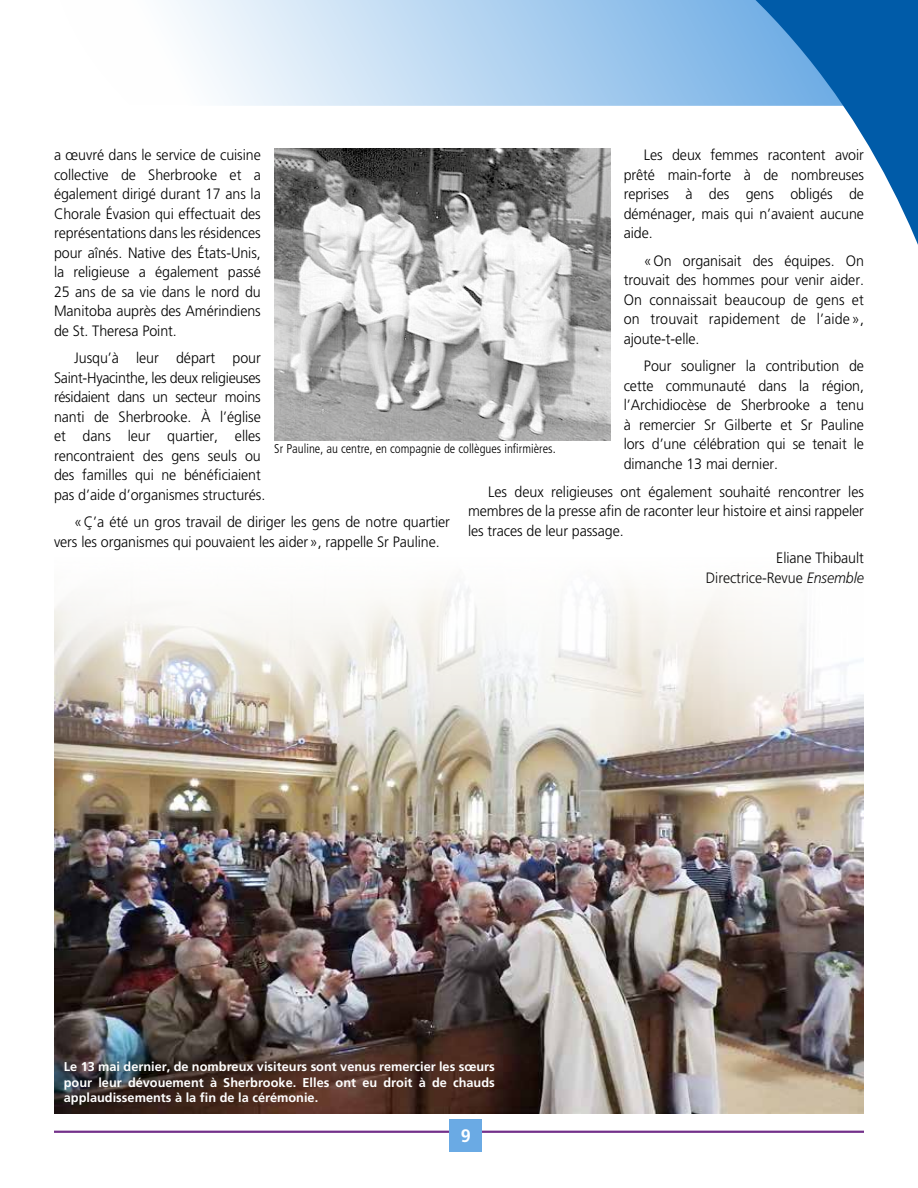
<style>
.page{position:relative;width:918px;height:1188px;background:#fff}
.page>*{position:absolute;margin:0;border:0;box-sizing:border-box;transform-origin:0 0}
.t1{font:700 18px "Frutiger";color:#fff}
.t2{font:300 15px/19.5px "Frutiger";letter-spacing:-.005em;color:#000;text-align:justify;scale:.95 1}
.t3{font:700 12.75px/15.3px "Frutiger";color:#fff;text-align:justify}
.t4{font:300 condensed 12.75px "Frutiger";color:#000}
.s1{font-style:italic}
</style>
<div class="page">
<svg style="left:174px;top:0;width:442px;height:106px;background:#c9e0f4"></svg>
<svg style="left:616px;top:0;width:302px;height:245px"></svg>
<hr style="left:54px;top:1131px;width:810px;height:2px;background:#73308a">
<div style="left:450px;top:1119px;width:32px;height:32px;background:#6aaae4"></div>
<img style="left:54px;top:587px;width:810px;height:527px">
<img style="left:274px;top:148px;width:336px;height:293px">
<p class="t2" style="left:624px;top:145px;width:254px;text-indent:20px">Les deux femmes racontent avoir prêté main-forte à de nombreuses reprises à des gens obligés de déménager, mais qui n’avaient aucune aide.</p>
<p class="t2" style="left:624px;top:251px;width:254px;text-indent:20px">«On organisait des équipes. On trouvait des hommes pour venir aider.<br>On connaissait beaucoup de gens et on trouvait rapidement de l’aide », ajoute-t-elle.</p>
<p class="t2" style="left:624px;top:356px;width:254px;text-indent:20px">Pour souligner la contribution de cette communauté dans la région, l’Archidiocèse de Sherbrooke a tenu à remercier Sr Gilberte et Sr Pauline lors d’une célébration qui se tenait le dimanche 13 mai dernier.</p>
<p class="t2" style="left:468px;top:482px;width:418px;text-indent:20px">Les deux religieuses ont également souhaité rencontrer les membres de la presse afin de raconter leur histoire et ainsi rappeler les traces de leur passage.</p>
<p class="t2" style="left:706px;top:548px;width:168px;text-align:right">Eliane Thibault<br>Directrice-Revue <span class="s1">Ensemble</span></p>
<p class="t2" style="left:54px;top:145px;width:219px">a œuvré dans le service de cuisine collective de Sherbrooke et a également dirigé durant 17 ans la Chorale Évasion qui effectuait des représentations dans les résidences pour aînés. Native des États-Unis, la religieuse a également passé 25 ans de sa vie dans le nord du Manitoba auprès des Amérindiens de St. Theresa Point.</p>
<p class="t2" style="left:54px;top:348px;width:224px;text-align:left;text-indent:20px">Jusqu’à leur départ pour<br>Saint-Hyacinthe, les deux religieuses résidaient dans un secteur moins nanti de Sherbrooke. À l’église et dans leur quartier, elles rencontraient des gens seuls ou des familles qui ne bénéficiaient pas d’aide d’organismes structurés.</p>
<p class="t2" style="left:54px;top:512px;width:418px;text-indent:20px">«Ç’a été un gros travail de diriger les gens de notre quartier vers les organismes qui pouvaient les aider», rappelle Sr Pauline.</p>
<p class="t4" style="left:274px;top:442px;width:281px">Sr Pauline, au centre, en compagnie de collègues infirmières.</p>
<p class="t3" style="left:64px;top:1059px;width:433px">Le 13 mai dernier, de nombreux visiteurs sont venus remercier les sœurs pour leur dévouement à Sherbrooke. Elles ont eu droit à de chauds applaudissements à la fin de la cérémonie.</p>
<p class="t1" style="left:461px;top:1125px;width:12px">9</p>
</div>
